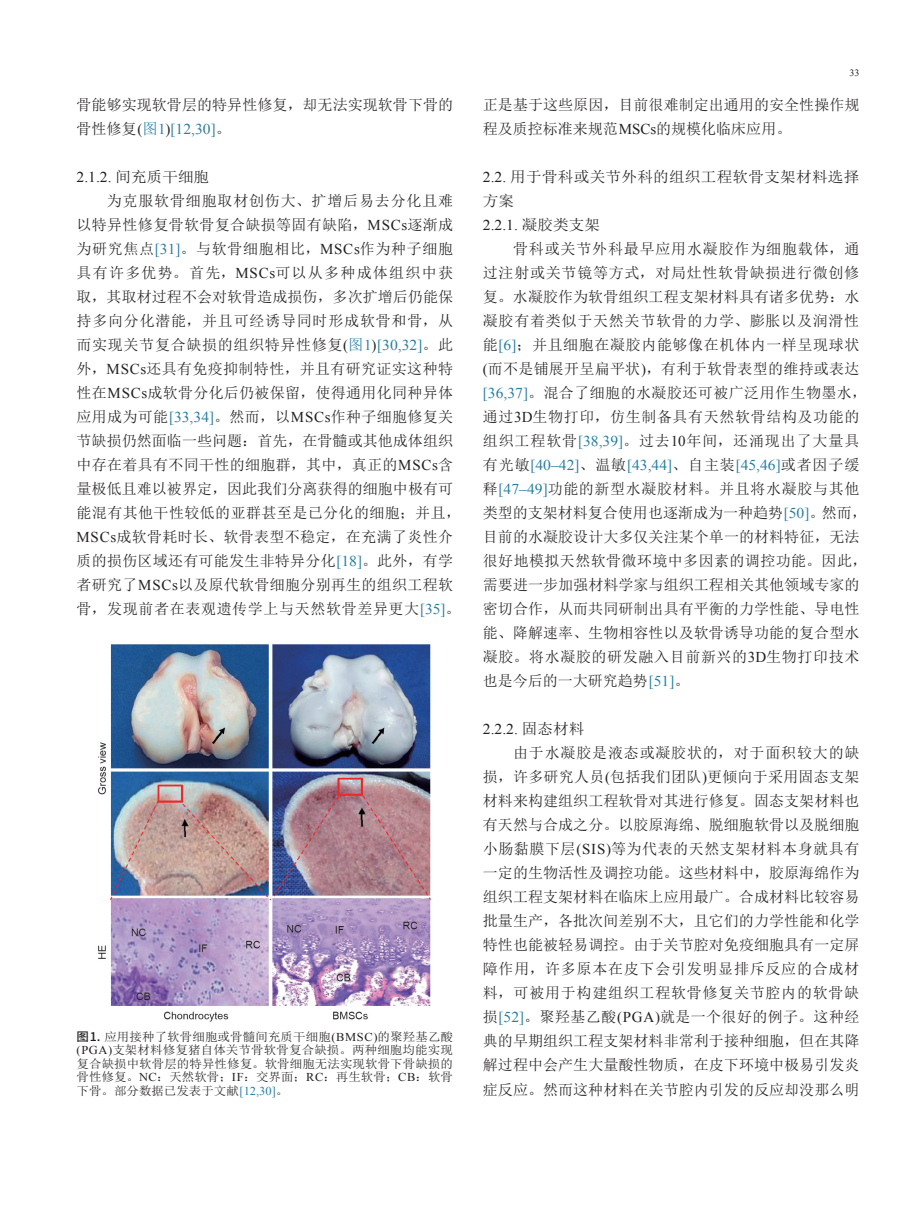
<style>
.page{position:relative;width:919px;height:1217px;background:#fff}
.page>*{position:absolute;margin:0;border:0;box-sizing:border-box;transform-origin:0 0}
.t1{font:15px/24px "Sim Sun";letter-spacing:.02em;color:#231f20}
.t2{font:15px/24px "Sim Sun";letter-spacing:.04em;color:#231f20}
.t3{font:15px "Times New Roman";color:#277ea2}
.t4{font:15px "Times New Roman";color:#231f20;scale:1.04 1}
.t5{font:15px/24px "Sim Sun";letter-spacing:.02em;color:#231f20;scale:1.04 1}
.t6{font:12px/13.5px "Sim Sun";color:#231f20;text-align:justify;scale:1.04 1}
.t7{font:9.6px "Times New Roman";color:#231f20;scale:1.04 1}
.s1{font-family:"Sim Sun";color:#231f20}
.s2{color:#231f20}
.s3{font-family:"Sim Sun"}
.s4{font-family:"Times New Roman"}
.s5{font-family:"Times New Roman";color:#277ea2}
.s6{color:#277ea2}
.s7{font-family:"Source Han Sans CN";font-weight:500}
</style>
<div class="page">
<img style="left:98px;top:644px;width:333px;height:378px">
<p class="t1" style="left:77px;top:92px;width:378px">骨能够实现软骨层的特异性修复，却无法实现软骨下骨的</p>
<p class="t3" style="left:77px;top:119px;width:156px"><span class="s1">骨性修复</span><span class="s2">(</span><span class="s3">图</span>1<span class="s2">)</span>[12,30]<span class="s1">。</span></p>
<p class="t4" style="left:77px;top:167px;width:129px">2.1.2. <span class="s3">间充质干细胞</span></p>
<p class="t1" style="left:77px;top:188px;width:385px;text-indent:30px">为克服软骨细胞取材创伤大、扩增后易去分化且难以特异性修复骨软骨复合缺损等固有缺陷，<span class="s4">MSCs</span>逐渐成为研究焦点<span class="s5">[31]</span>。与软骨细胞相比，<span class="s4">MSCs</span>作为种子细胞具有许多优势。首先，<span class="s4">MSCs</span>可以从多种成体组织中获取，其取材过程不会对软骨造成损伤，多次扩增后仍能保持多向分化潜能，并且可经诱导同时形成软骨和骨，从而实现关节复合缺损的组织特异性修复<span class="s4">(</span><span class="s6">图</span><span class="s5">1</span><span class="s4">)</span><span class="s5">[30,32]</span>。此外，<span class="s4">MSCs</span>还具有免疫抑制特性，并且有研究证实这种特性在<span class="s4">MSCs</span>成软骨分化后仍被保留，使得通用化同种异体应用成为可能<span class="s5">[33,34]</span>。然而，以<span class="s4">MSCs</span>作种子细胞修复关节缺损仍然面临一些问题：首先，在骨髓或其他成体组织中存在着具有不同干性的细胞群，其中，真正的<span class="s4">MSCs</span>含量极低且难以被界定，因此我们分离获得的细胞中极有可能混有其他干性较低的亚群甚至是已分化的细胞；并且，<br><span class="s4">MSCs</span>成软骨耗时长、软骨表型不稳定，在充满了炎性介质的损伤区域还有可能发生非特异分化<span class="s5">[18]</span>。此外，有学者研究了<span class="s4">MSCs</span>以及原代软骨细胞分别再生的组织工程软骨，发现前者在表观遗传学上与天然软骨差异更大<span class="s5">[35]</span>。</p>
<p class="t6" style="left:77px;top:1029px;width:363px"><span class="s7">图1.</span> 应用接种了软骨细胞或骨髓间充质干细胞<span class="s4">(BMSC)</span>的聚羟基乙酸<span class="s4">(PGA)</span>支架材料修复猪自体关节骨软骨复合缺损。两种细胞均能实现复合缺损中软骨层的特异性修复。软骨细胞无法实现软骨下骨缺损的骨性修复。<span class="s4">NC</span>：天然软骨；<span class="s4">IF</span>：交界面；<span class="s4">RC</span>：再生软骨；<span class="s4">CB</span>：软骨下骨。部分数据已发表于文献<span class="s5">[12,30]</span>。</p>
<p class="t7" style="left:849px;top:67px;width:11px">33</p>
<p class="t1" style="left:483px;top:92px;width:378px">正是基于这些原因，目前很难制定出通用的安全性操作规程及质控标准来规范<span class="s4">MSCs</span>的规模化临床应用。</p>
<p class="t5" style="left:483px;top:164px;width:363px"><span class="s4">2.2.</span> 用于骨科或关节外科的组织工程软骨支架材料选择方案</p>
<p class="t4" style="left:483px;top:215px;width:114px">2.2.1. <span class="s3">凝胶类支架</span></p>
<p class="t2" style="left:483px;top:236px;width:385px;text-indent:30px">骨科或关节外科最早应用水凝胶作为细胞载体，通过注射或关节镜等方式，对局灶性软骨缺损进行微创修复。水凝胶作为软骨组织工程支架材料具有诸多优势：水凝胶有着类似于天然关节软骨的力学、膨胀以及润滑性能<span class="s5">[6]</span>；并且细胞在凝胶内能够像在机体内一样呈现球状<span class="s4">(</span>而不是铺展开呈扁平状<span class="s4">)</span>，有利于软骨表型的维持或表达<span class="s5">[36,37]</span>。混合了细胞的水凝胶还可被广泛用作生物墨水，通过<span class="s4">3D</span>生物打印，仿生制备具有天然软骨结构及功能的组织工程软骨<span class="s5">[38,39]</span>。过去<span class="s4">10</span>年间，还涌现出了大量具</p>
<p class="t3" style="left:483px;top:455px;width:378px"><span class="s1">有光敏</span>[40–42]<span class="s1">、温敏</span>[43,44]<span class="s1">、自主装</span>[45,46]<span class="s1">或者因子缓</span></p>
<p class="t1" style="left:483px;top:476px;width:385px">释<span class="s5">[47–49]</span>功能的新型水凝胶材料。并且将水凝胶与其他类型的支架材料复合使用也逐渐成为一种趋势<span class="s5">[50]</span>。然而，目前的水凝胶设计大多仅关注某个单一的材料特征，无法很好地模拟天然软骨微环境中多因素的调控功能。因此，需要进一步加强材料学家与组织工程相关其他领域专家的密切合作，从而共同研制出具有平衡的力学性能、导电性能、降解速率、生物相容性以及软骨诱导功能的复合型水凝胶。将水凝胶的研发融入目前新兴的<span class="s4">3D</span>生物打印技术也是今后的一大研究趋势<span class="s5">[51]</span>。</p>
<p class="t4" style="left:483px;top:719px;width:99px">2.2.2. <span class="s3">固态材料</span></p>
<p class="t1" style="left:483px;top:740px;width:378px;text-align:justify;text-indent:30px">由于水凝胶是液态或凝胶状的，对于面积较大的缺损，许多研究人员<span class="s4">(</span>包括我们团队<span class="s4">)</span>更倾向于采用固态支架材料来构建组织工程软骨对其进行修复。固态支架材料也有天然与合成之分。以胶原海绵、脱细胞软骨以及脱细胞小肠黏膜下层<span class="s4">(SIS)</span>等为代表的天然支架材料本身就具有一定的生物活性及调控功能。这些材料中，胶原海绵作为组织工程支架材料在临床上应用最广。合成材料比较容易批量生产，各批次间差别不大，且它们的力学性能和化学特性也能被轻易调控。由于关节腔对免疫细胞具有一定屏障作用，许多原本在皮下会引发明显排斥反应的合成材料，可被用于构建组织工程软骨修复关节腔内的软骨缺损<span class="s5">[52]</span>。聚羟基乙酸<span class="s4">(PGA)</span>就是一个很好的例子。这种经典的早期组织工程支架材料非常利于接种细胞，但在其降解过程中会产生大量酸性物质，在皮下环境中极易引发炎症反应。然而这种材料在关节腔内引发的反应却没那么明</p>
</div>
